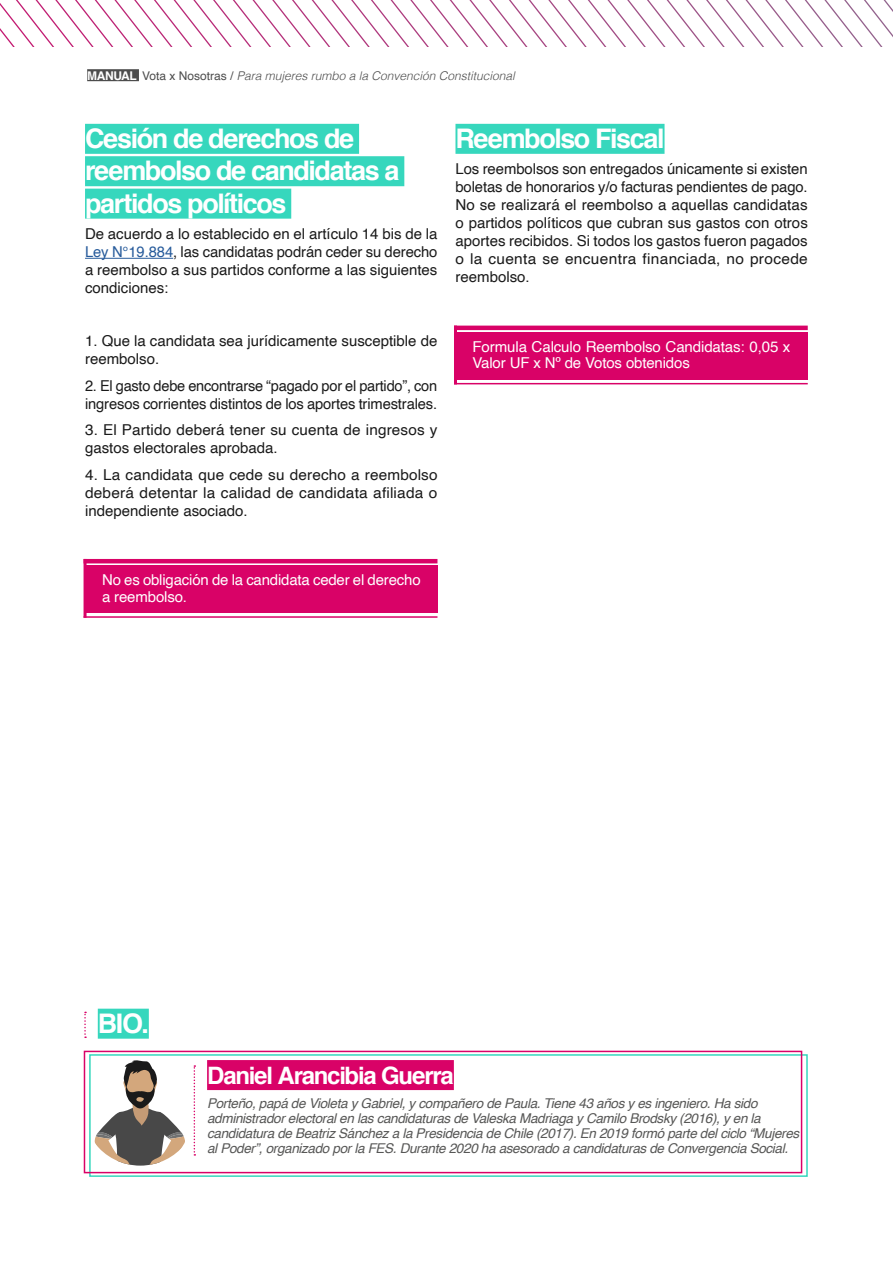
<style>
.page{position:relative;width:893px;height:1263px;background:#fff}
.page>*{position:absolute;margin:0;border:0;box-sizing:border-box;transform-origin:0 0}
.t1{font:700 27px/32.4px "Helvetica";letter-spacing:-.05em;color:#fff}
.t2{font:700 24px "Helvetica";letter-spacing:-.05em;color:#fff}
.t3{font:15px/18px "Helvetica";color:#1a1a1a;text-align:justify}
.t4{font:15px/16.5px "Helvetica";letter-spacing:-.01em;color:#fff}
.t5{font:italic 13.5px/15px "Helvetica";letter-spacing:-.025em;color:#575756}
.t6{font:italic 300 12px "Helvetica";color:#4d4d4d}
.s1{font-weight:700;font-style:normal;color:#fff}
.s2{font-weight:400;font-style:normal}
.s3{color:#275b9b}
</style>
<div class="page">
<svg style="left:0;top:0;width:893px;height:47px"></svg>
<div style="left:87px;top:69px;width:52px;height:12px;background:#4d4d4d"></div>
<div style="left:85px;top:124px;width:274px;height:30px;background:#36d7bd"></div>
<div style="left:85px;top:156px;width:319px;height:30px;background:#36d7bd"></div>
<div style="left:85px;top:189px;width:206px;height:30px;background:#36d7bd"></div>
<hr style="left:85px;top:258px;width:88px;height:1px;background:#275b9b">
<div style="left:85px;top:565px;width:352px;height:48px;background:#d90267"></div>
<hr style="left:84px;top:559px;width:3px;height:59px;background:#d90267">
<hr style="left:84px;top:559px;width:353px;height:4px;background:#d90267">
<hr style="left:84px;top:616px;width:353px;height:2px;background:#d90267">
<svg style="left:94px;top:1060px;width:91px;height:105px"></svg>
<svg style="left:194px;top:1065px;width:1px;height:90px"></svg>
<div style="left:207px;top:1060px;width:247px;height:30px;background:#d90267"></div>
<div style="left:89px;top:1054px;width:719px;height:123px;border:2px solid #36d7bd"></div>
<div style="left:84px;top:1051px;width:718px;height:122px;border:2px solid #d90267"></div>
<svg style="left:84px;top:1012px;width:2px;height:26px"></svg>
<div style="left:98px;top:1009px;width:51px;height:30px;background:#36d7bd"></div>
<div style="left:455px;top:124px;width:209px;height:30px;background:#36d7bd"></div>
<div style="left:455px;top:332px;width:353px;height:47px;background:#d90267"></div>
<hr style="left:454px;top:326px;width:3px;height:58px;background:#d90267">
<hr style="left:454px;top:326px;width:354px;height:4px;background:#d90267">
<hr style="left:454px;top:383px;width:354px;height:1px;background:#d90267">
<p class="t6" style="left:87px;top:65px;width:429px"><span class="s1">MANUAL</span> <span class="s2">Vota x Nosotras /</span> Para mujeres rumbo a la Convención Constitucional</p>
<h1 class="t1" style="left:85px;top:122px;width:316px">Cesión de derechos de reembolso de candidatas a partidos políticos</h1>
<p class="t3" style="left:85px;top:225px;width:354px">De acuerdo a lo establecido en el artículo 14 bis de la <span class="s3">Ley N°19.884</span>, las candidatas podrán ceder su derecho a reembolso a sus partidos conforme a las siguientes condiciones:</p>
<p class="t3" style="left:85px;top:332px;width:354px">1. Que la candidata sea jurídicamente susceptible de reembolso.</p>
<p class="t3" style="left:85px;top:377px;width:354px">2. El gasto debe encontrarse “pagado por el partido”, con ingresos corrientes distintos de los aportes trimestrales.</p>
<p class="t3" style="left:85px;top:421px;width:354px">3. El Partido deberá tener su cuenta de ingresos y gastos electorales aprobada.</p>
<p class="t3" style="left:85px;top:466px;width:354px">4. La candidata que cede su derecho a reembolso deberá detentar la calidad de candidata afiliada o independiente asociado.</p>
<h1 class="t1" style="left:455px;top:122px;width:211px">Reembolso Fiscal</h1>
<p class="t3" style="left:455px;top:161px;width:354px">Los reembolsos son entregados únicamente si existen boletas de honorarios y/o facturas pendientes de pago.<br>No se realizará el reembolso a aquellas candidatas o partidos políticos que cubran sus gastos con otros aportes recibidos. Si todos los gastos fueron pagados o la cuenta se encuentra financiada, no procede reembolso.</p>
<p class="t4" style="left:472px;top:339px;width:319px">Formula Calculo Reembolso Candidatas: 0,05 x<br>Valor UF x Nº de Votos obtenidos</p>
<p class="t4" style="left:102px;top:572px;width:320px">No es obligación de la candidata ceder el derecho a reembolso.</p>
<h1 class="t1" style="left:98px;top:1007px;width:53px">BIO.</h1>
<h2 class="t2" style="left:207px;top:1056px;width:248px">Daniel Arancibia Guerra</h2>
<p class="t5" style="left:207px;top:1096px;width:594px">Porteño, papá de Violeta y Gabriel, y compañero de Paula. Tiene 43 años y es ingeniero. Ha sido administrador electoral en las candidaturas de Valeska Madriaga y Camilo Brodsky (2016), y en la candidatura de Beatriz Sánchez a la Presidencia de Chile (2017). En 2019 formó parte del ciclo “Mujeres al Poder”, organizado por la FES. Durante 2020 ha asesorado a candidaturas de Convergencia Social.</p>
</div>
